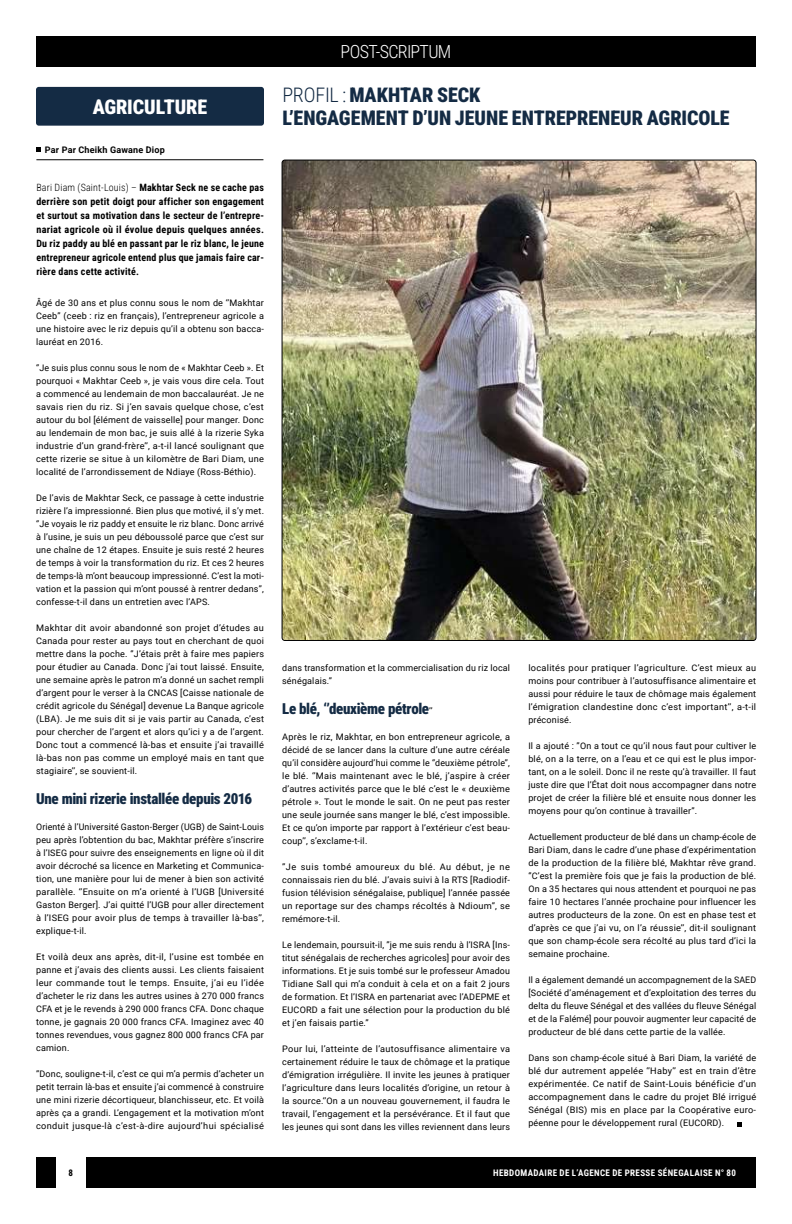
<style>
.page{position:relative;width:792px;height:1224px;background:#fff}
.page>*{position:absolute;margin:0;border:0;box-sizing:border-box;transform-origin:0 0}
.t1{font:900 20px/23px "Roboto Condensed";color:#142b44}
.t2{font:900 20px "Roboto Condensed";letter-spacing:-.005em;color:#fff}
.t3{font:300 18px "Roboto Condensed";letter-spacing:-.035em;color:#fff}
.t4{font:900 15px "Roboto Condensed";letter-spacing:-.025em;color:#142b44}
.t5{font:700 10px/14px "Roboto Condensed";letter-spacing:.02em;color:#000;text-align:justify}
.t6{font:9px/13px "Roboto";letter-spacing:.02em;color:#000;text-align:justify}
.t7{font:700 9px "Roboto Condensed";letter-spacing:.04em;color:#fff}
.t8{font:700 9px "Roboto";letter-spacing:.02em;color:#000}
.t9{font:700 9px "Roboto Condensed";color:#000}
.s1{font-weight:300}
.s2{font-family:"Roboto";font-weight:400;font-size:9px;color:#000}
</style>
<div class="page">
<div style="left:36px;top:36px;width:720px;height:31px;background:#000"></div>
<img style="left:282px;top:160px;width:474px;height:479px">
<div style="left:36px;top:1157px;width:720px;height:31px;background:#000"></div>
<div style="left:56px;top:1155px;width:30px;height:35px;background:#fff"></div>
<hr style="left:36px;top:160px;width:227px;height:1px;background:#000">
<svg style="left:37px;top:148px;width:4px;height:4px"></svg>
<div style="left:36px;top:87px;width:228px;height:39px;background:#142b44;border-radius:3px"></div>
<svg style="left:738px;top:1122px;width:4px;height:4px"></svg>
<h2 class="t3" style="left:341px;top:39px;width:112px">POST-SCRIPTUM</h2>
<h1 class="t2" style="left:93px;top:93px;width:116px">AGRICULTURE</h1>
<h1 class="t1" style="left:282px;top:83px;width:449px"><span class="s1">PROFIL :</span> MAKHTAR SECK<br>L’ENGAGEMENT D’UN JEUNE ENTREPRENEUR AGRICOLE</h1>
<p class="t8" style="left:45px;top:144px;width:121px">Par Par Cheikh Gawane Diop</p>
<p class="t5" style="left:36px;top:180px;width:229px"><span class="s1">Bari Diam (Saint-Louis) –</span> Makhtar Seck ne se cache pas derrière son petit doigt pour afficher son engagement et surtout sa motivation dans le secteur de l’entrepre&shy;nariat agricole où il évolue depuis quelques années.<br>Du riz paddy au blé en passant par le riz blanc, le jeune entrepreneur agricole entend plus que jamais faire car&shy;rière dans cette activité.</p>
<p class="t6" style="left:36px;top:296px;width:229px">Âgé de 30 ans et plus connu sous le nom de ‘’Makhtar Ceeb’’ (ceeb : riz en français), l’entrepreneur agricole a une histoire avec le riz depuis qu’il a obtenu son bacca&shy;lauréat en 2016.</p>
<p class="t6" style="left:36px;top:361px;width:229px">‘’Je suis plus connu sous le nom de « Makhtar Ceeb ». Et pourquoi « Makhtar Ceeb », je vais vous dire cela. Tout a commencé au lendemain de mon baccalauréat. Je ne savais rien du riz. Si j’en savais quelque chose, c’est autour du bol [élément de vaisselle] pour manger. Donc au lendemain de mon bac, je suis allé à la rizerie Syka industrie d’un grand-frère’’, a-t-il lancé soulignant que cette rizerie se situe à un kilomètre de Bari Diam, une localité de l’arrondissement de Ndiaye (Ross-Béthio).</p>
<p class="t6" style="left:36px;top:491px;width:229px">De l’avis de Makhtar Seck, ce passage à cette industrie rizière l’a impressionné. Bien plus que motivé, il s’y met. ‘’Je voyais le riz paddy et ensuite le riz blanc. Donc arrivé à l’usine, je suis un peu déboussolé parce que c’est sur une chaîne de 12 étapes. Ensuite je suis resté 2 heures de temps à voir la transformation du riz. Et ces 2 heures de temps-là m’ont beaucoup impressionné. C’est la moti&shy;vation et la passion qui m’ont poussé à rentrer dedans’’, confesse-t-il dans un entretien avec l’APS.</p>
<p class="t6" style="left:36px;top:621px;width:229px">Makhtar dit avoir abandonné son projet d’études au Canada pour rester au pays tout en cherchant de quoi mettre dans la poche. ‘’J’étais prêt à faire mes papiers pour étudier au Canada. Donc j’ai tout laissé. Ensuite, une semaine après le patron m’a donné un sachet rempli d’argent pour le verser à la CNCAS [Caisse nationale de crédit agricole du Sénégal] devenue La Banque agricole (LBA). Je me suis dit si je vais partir au Canada, c’est pour chercher de l’argent et alors qu’ici y a de l’argent.<br>Donc tout a commencé là-bas et ensuite j’ai travaillé là-bas non pas comme un employé mais en tant que stagiaire’’, se souvient-il.</p>
<h3 class="t4" style="left:36px;top:788px;width:217px">Une mini rizerie installée depuis 2016</h3>
<p class="t6" style="left:36px;top:820px;width:229px">Orienté à l’Université Gaston-Berger (UGB) de Saint-Louis peu après l’obtention du bac, Makhtar préfère s’inscrire à l’ISEG pour suivre des enseignements en ligne où il dit avoir décroché sa licence en Marketing et Communica&shy;tion, une manière pour lui de mener à bien son activité parallèle. ‘’Ensuite on m’a orienté à l’UGB [Université Gaston Berger]. J’ai quitté l’UGB pour aller directement à l’ISEG pour avoir plus de temps à travailler là-bas’’, explique-t-il.</p>
<p class="t6" style="left:36px;top:950px;width:229px">Et voilà deux ans après, dit-il, l’usine est tombée en panne et j’avais des clients aussi. Les clients faisaient leur commande tout le temps. Ensuite, j’ai eu l’idée d’acheter le riz dans les autres usines à 270 000 francs CFA et je le revends à 290 000 francs CFA. Donc chaque tonne, je gagnais 20 000 francs CFA. Imaginez avec 40 tonnes revendues, vous gagnez 800 000 francs CFA par camion.</p>
<p class="t6" style="left:36px;top:1067px;width:229px">”Donc, souligne-t-il, c’est ce qui m’a permis d’acheter un petit terrain là-bas et ensuite j’ai commencé à construire une mini rizerie décortiqueur, blanchisseur, etc. Et voilà après ça a grandi. L’engagement et la motivation m’ont conduit jusque-là c’est-à-dire aujourd’hui spécialisé</p>
<p class="t6" style="left:282px;top:661px;width:229px">dans transformation et la commercialisation du riz local sénégalais.”</p>
<h3 class="t4" style="left:282px;top:698px;width:152px">Le blé, ‘’deuxième pétrole<span class="s2">’’</span></h3>
<p class="t6" style="left:282px;top:730px;width:229px">Après le riz, Makhtar, en bon entrepreneur agricole, a décidé de se lancer dans la culture d’une autre céréale qu’il considère aujourd’hui comme le ‘’deuxième pétrole’’, le blé. ‘’Mais maintenant avec le blé, j’aspire à créer d’autres activités parce que le blé c’est le « deuxième pétrole ». Tout le monde le sait. On ne peut pas rester une seule journée sans manger le blé, c’est impossible.<br>Et ce qu’on importe par rapport à l’extérieur c’est beau&shy;coup’’, s’exclame-t-il.</p>
<p class="t6" style="left:282px;top:860px;width:229px">”Je suis tombé amoureux du blé. Au début, je ne connaissais rien du blé. J’avais suivi à la RTS [Radiodif&shy;fusion télévision sénégalaise, publique] l’année passée un reportage sur des champs récoltés à Ndioum”, se remémore-t-il.</p>
<p class="t6" style="left:282px;top:938px;width:229px">Le lendemain, poursuit-il, ”je me suis rendu à l’ISRA [Ins&shy;titut sénégalais de recherches agricoles] pour avoir des informations. Et je suis tombé sur le professeur Amadou Tidiane Sall qui m’a conduit à cela et on a fait 2 jours de formation. Et l’ISRA en partenariat avec l’ADEPME et EUCORD a fait une sélection pour la production du blé et j’en faisais partie.”</p>
<p class="t6" style="left:282px;top:1042px;width:229px">Pour lui, l’atteinte de l’autosuffisance alimentaire va certainement réduire le taux de chômage et la pratique d’émigration irrégulière. Il invite les jeunes à pratiquer l’agriculture dans leurs localités d’origine, un retour à la source.‘’On a un nouveau gouvernement, il faudra le travail, l’engagement et la persévérance. Et il faut que les jeunes qui sont dans les villes reviennent dans leurs</p>
<p class="t6" style="left:528px;top:661px;width:229px">localités pour pratiquer l’agriculture. C’est mieux au moins pour contribuer à l’autosuffisance alimentaire et aussi pour réduire le taux de chômage mais également l’émigration clandestine donc c’est important’’, a-t-il préconisé.</p>
<p class="t6" style="left:528px;top:739px;width:229px">Il a ajouté : ”On a tout ce qu’il nous faut pour cultiver le blé, on a la terre, on a l’eau et ce qui est le plus impor&shy;tant, on a le soleil. Donc il ne reste qu’à travailler. Il faut juste dire que l’État doit nous accompagner dans notre projet de créer la filière blé et ensuite nous donner les moyens pour qu’on continue à travailler”.</p>
<p class="t6" style="left:528px;top:830px;width:229px">Actuellement producteur de blé dans un champ-école de Bari Diam, dans le cadre d’une phase d’expérimentation de la production de la filière blé, Makhtar rêve grand. ‘’C’est la première fois que je fais la production de blé.<br>On a 35 hectares qui nous attendent et pourquoi ne pas faire 10 hectares l’année prochaine pour influencer les autres producteurs de la zone. On est en phase test et d’après ce que j’ai vu, on l’a réussie’’, dit-il soulignant que son champ-école sera récolté au plus tard d’ici la semaine prochaine.</p>
<p class="t6" style="left:528px;top:973px;width:229px">Il a également demandé un accompagnement de la SAED [Société d’aménagement et d’exploitation des terres du delta du fleuve Sénégal et des vallées du fleuve Sénégal et de la Falémé] pour pouvoir augmenter leur capacité de producteur de blé dans cette partie de la vallée.</p>
<p class="t6" style="left:528px;top:1051px;width:229px">Dans son champ-école situé à Bari Diam, la variété de blé dur autrement appelée ‘’Haby’’ est en train d’être expérimentée. Ce natif de Saint-Louis bénéficie d’un accompagnement dans le cadre du projet Blé irrigué Sénégal (BIS) mis en place par la Coopérative euro&shy;péenne pour le développement rural (EUCORD).</p>
<p class="t9" style="left:68px;top:1167px;width:6px">8</p>
<p class="t7" style="left:493px;top:1167px;width:244px">HEBDOMADAIRE DE L’AGENCE DE PRESSE SÉNÉGALAISE N° 80</p>
</div>
